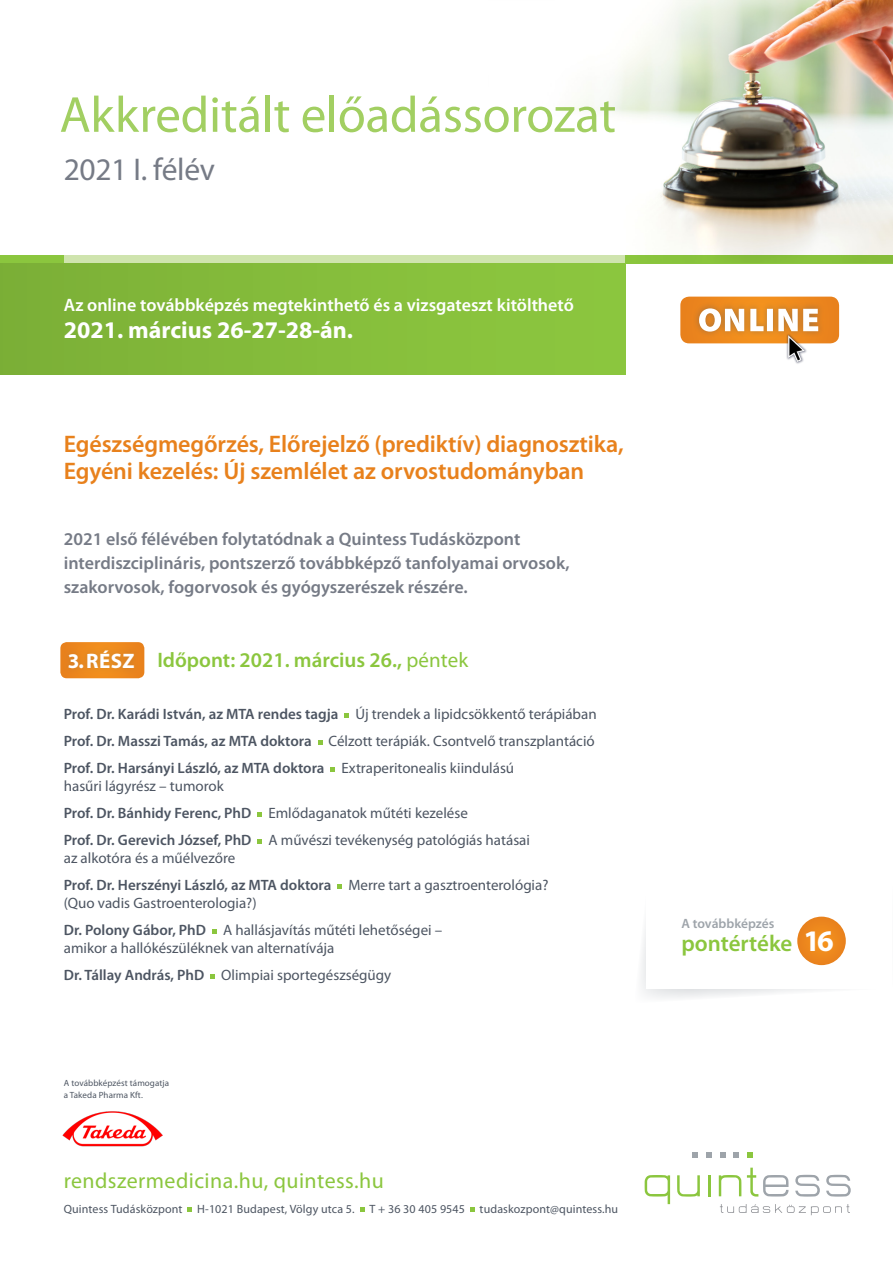
<style>
.page{position:relative;width:893px;height:1263px;background:#fff}
.page>*{position:absolute;margin:0;border:0;box-sizing:border-box;transform-origin:0 0}
.t1{font:51px "Myriad Pro";letter-spacing:-.005em;color:#a2cf62}
.t2{font:31.5px "Myriad Pro";letter-spacing:-.01em;color:#767b86}
.Alcím{font:700 30px "Myriad Pro";color:#fff}
.Alcím-2{font:600 24px "Myriad Pro";letter-spacing:-.005em;color:#e8811c}
.Alcím-3{font:700 24px "Myriad Pro";color:#fff}
.Alcím-4{font:600 22.95px "Myriad Pro";color:#8bc63e}
.t3{font:21.9px "Myriad Pro";letter-spacing:.02em;color:#8bc63e}
.t4{font:600 21px "Myriad Pro";color:#8bc63e}
.t5{font:700 21px "Myriad Pro";color:#fff}
.Alcím-5{font:600 18px "Myriad Pro";color:#767b86}
.Alcím-6{font:600 18px "Myriad Pro";color:#fff}
.kenyér{font:15px/18px "Myriad Pro";color:#4d5562}
.kenyér-2{font:600 15px "Myriad Pro";color:#4d5562}
.Alcím-7{font:600 13.5px "Myriad Pro";letter-spacing:-.005em;color:#9ea4aa}
.kenyér-3{font:12px "Myriad Pro";letter-spacing:.01em;color:#4d5562}
.kenyér-4{font:9px "Myriad Pro";letter-spacing:.01em;color:#4d5562}
.s1{font-weight:400}
.s2{font-weight:600}
</style>
<div class="page">
<div style="left:625px;top:255px;width:268px;height:9px;background:#8bc63e"></div>
<div style="left:64px;top:255px;width:561px;height:9px;background:#cfe4ae"></div>
<div style="left:0;top:255px;width:64px;height:9px;background:#8bc63e"></div>
<div style="left:0;top:264px;width:625px;height:110px;background:linear-gradient(to right,#7cb037,#8dc83f)"></div>
<img style="left:575px;top:0;width:318px;height:263px">
<svg style="left:645px;top:1175px;width:25px;height:29px"></svg>
<svg style="left:677px;top:1175px;width:23px;height:21px"></svg>
<hr style="left:708px;top:1175px;width:2px;height:21px;background:#8bc63e">
<svg style="left:719px;top:1175px;width:22px;height:21px"></svg>
<svg style="left:795px;top:1175px;width:25px;height:21px"></svg>
<svg style="left:826px;top:1175px;width:25px;height:21px"></svg>
<svg style="left:747px;top:1167px;width:41px;height:29px"></svg>
<svg style="left:693px;top:1152px;width:5px;height:6px"></svg>
<svg style="left:706px;top:1152px;width:6px;height:6px"></svg>
<svg style="left:720px;top:1152px;width:5px;height:6px"></svg>
<svg style="left:734px;top:1152px;width:5px;height:6px"></svg>
<svg style="left:747px;top:1152px;width:6px;height:6px"></svg>
<svg style="left:720px;top:1204px;width:130px;height:11px"></svg>
<svg style="left:188px;top:1207px;width:4px;height:4px"></svg>
<svg style="left:360px;top:1207px;width:4px;height:4px"></svg>
<svg style="left:470px;top:1207px;width:4px;height:4px"></svg>
<img style="left:63px;top:1111px;width:100px;height:36px">
<svg style="left:345px;top:713px;width:4px;height:4px"></svg>
<svg style="left:318px;top:740px;width:4px;height:4px"></svg>
<svg style="left:331px;top:767px;width:4px;height:4px"></svg>
<svg style="left:258px;top:812px;width:4px;height:4px"></svg>
<svg style="left:258px;top:839px;width:4px;height:4px"></svg>
<svg style="left:338px;top:884px;width:4px;height:4px"></svg>
<svg style="left:212px;top:929px;width:5px;height:4px"></svg>
<svg style="left:211px;top:974px;width:4px;height:4px"></svg>
<svg style="left:641px;top:927px;width:188px;height:71px"></svg>
<div style="left:647px;top:885px;width:245px;height:103px;background:#fff"></div>
<div style="left:797px;top:917px;width:49px;height:48px;background:#ed871d;border-radius:24px"></div>
<svg style="left:60px;top:642px;width:84px;height:36px"></svg>
<div style="left:62px;top:644px;width:79px;height:31px;background:#e78820"></div>
<svg style="left:680px;top:297px;width:159px;height:46px"></svg>
<img style="left:782px;top:333px;width:27px;height:31px">
<p class="t1" style="left:60px;top:83px;width:558px">Akkreditált előadássorozat</p>
<p class="t2" style="left:64px;top:150px;width:153px">2021 I. félév</p>
<p class="Alcím-6" style="left:64px;top:294px;width:512px">Az online továbbképzés megtekinthető és a vizsgateszt kitölthető</p>
<p class="Alcím-3" style="left:64px;top:314px;width:291px">2021. március 26-27-28-án.</p>
<p class="Alcím-2" style="left:64px;top:428px;width:562px">Egészségmegőrzés, Előrejelző (prediktív) diagnosztika,</p>
<p class="Alcím-2" style="left:64px;top:455px;width:522px">Egyéni kezelés: Új szemlélet az orvostudományban</p>
<p class="Alcím-5" style="left:64px;top:528px;width:458px">2021 első félévében folytatódnak a Quintess Tudásközpont</p>
<p class="Alcím-5" style="left:64px;top:552px;width:507px">interdiszciplináris, pontszerző továbbképző tanfolyamai orvosok,</p>
<p class="Alcím-5" style="left:64px;top:576px;width:405px">szakorvosok, fogorvosok és gyógyszerészek részére.</p>
<p class="t5" style="left:68px;top:647px;width:68px">3. RÉSZ</p>
<p class="t4" style="left:157px;top:647px;width:312px">Időpont: 2021. március 26., <span class="s1">péntek</span></p>
<p class="kenyér-2" style="left:64px;top:704px;width:534px">Prof. Dr. Karádi István, az MTA rendes tagja <span class="s1">Új trendek a lipidcsökkentő terápiában</span></p>
<p class="kenyér" style="left:64px;top:731px;width:532px"><span class="s2">Prof. Dr. Masszi Tamás, az MTA doktora</span> Célzott terápiák. Csontvelő transzplantáció</p>
<p class="kenyér" style="left:64px;top:758px;width:452px"><span class="s2">Prof. Dr. Harsányi László, az MTA doktora</span> Extraperitonealis kiindulású hasűri lágyrész – tumorok</p>
<p class="kenyér" style="left:64px;top:803px;width:406px"><span class="s2">Prof. Dr. Bánhidy Ferenc, PhD</span> Emlődaganatok műtéti kezelése</p>
<p class="kenyér" style="left:64px;top:830px;width:468px"><span class="s2">Prof. Dr. Gerevich József, PhD</span> A művészi tevékenység patológiás hatásai az alkotóra és a műélvezőre</p>
<p class="kenyér" style="left:64px;top:875px;width:486px"><span class="s2">Prof. Dr. Herszényi László, az MTA doktora</span> Merre tart a gasztroenterológia? (Quo vadis Gastroenterologia?)</p>
<p class="kenyér" style="left:64px;top:920px;width:380px"><span class="s2">Dr. Polony Gábor, PhD</span> A hallásjavítás műtéti lehetőségei – amikor a hallókészüléknek van alternatívája</p>
<p class="kenyér" style="left:64px;top:965px;width:329px"><span class="s2">Dr. Tállay András, PhD</span> Olimpiai sportegészségügy</p>
<p class="kenyér-4" style="left:64px;top:1077px;width:107px">A továbbképzést támogatja</p>
<p class="kenyér-4" style="left:64px;top:1089px;width:81px">a Takeda Pharma Kft.</p>
<p class="t3" style="left:64px;top:1167px;width:321px">rendszermedicina.hu, quintess.hu</p>
<p class="kenyér-3" style="left:64px;top:1201px;width:556px">Quintess Tudásközpont H-1021 Budapest, Völgy utca 5. T + 36 30 405 9545 tudaskozpont@quintess.hu</p>
<p class="Alcím-7" style="left:681px;top:915px;width:95px">A továbbképzés</p>
<p class="Alcím-4" style="left:681px;top:928px;width:112px">pontértéke</p>
<p class="Alcím" style="left:804px;top:922px;width:32px">16</p>
</div>
